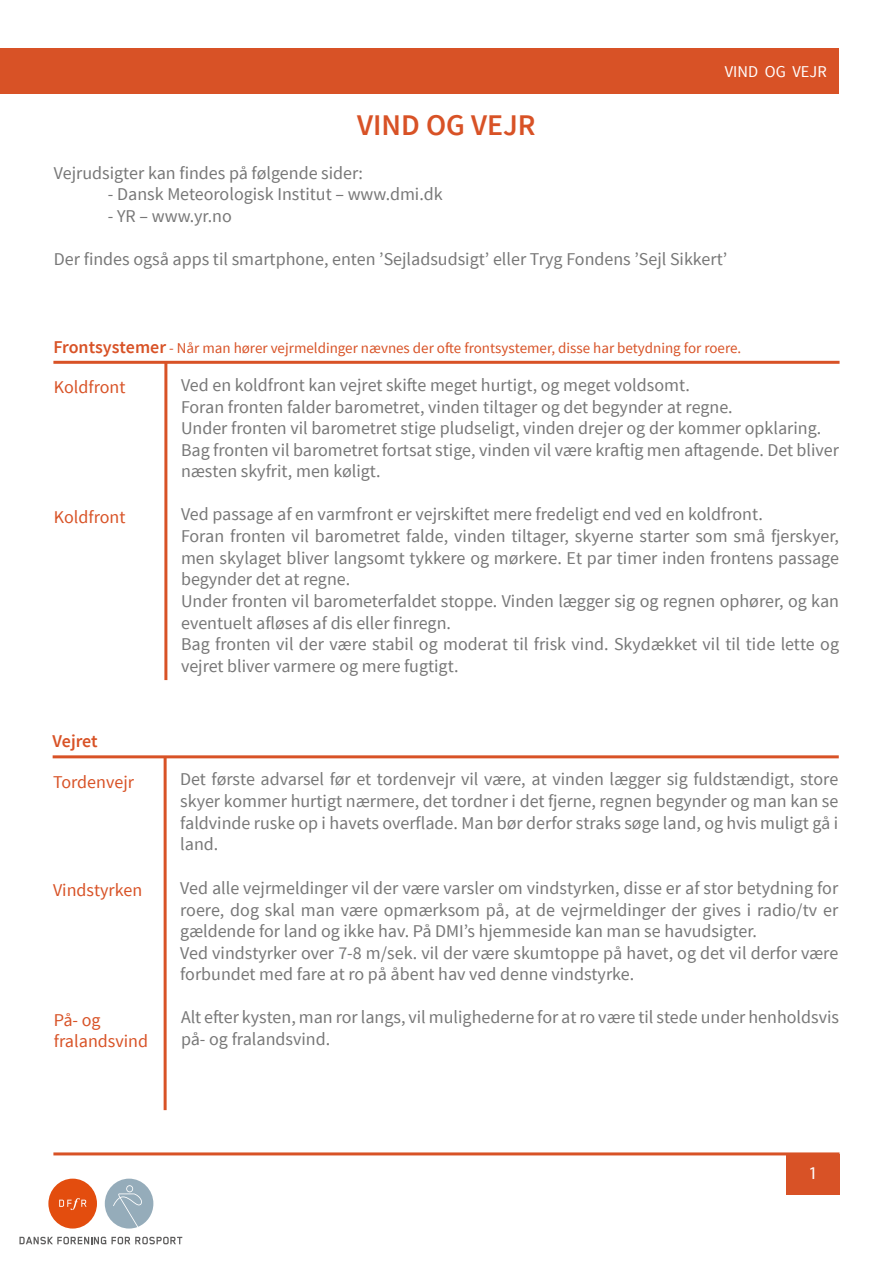
<style>
.page{position:relative;width:893px;height:1263px;background:#fff}
.page>*{position:absolute;margin:0;border:0;box-sizing:border-box;transform-origin:0 0}
.t1{font:600 30px "Source Sans Pro";color:#d85226}
.t2{font:18px/21.6px "Source Sans Pro";color:#777}
.t3{font:18px/21.6px "Source Sans Pro";color:#d85226}
.t4{font:600 18px "Source Sans Pro";letter-spacing:-.01em;color:#d85226}
.t5{font:18px "Myriad Pro";color:#fff}
.t6{font:16.5px "Source Sans Pro";color:#fff}
.t7{font:15px "Source Sans Pro";color:#d85226}
.s1{font-weight:600;font-size:18px}
</style>
<div class="page">
<div style="left:0;top:49px;width:838px;height:45px;background:#d85226"></div>
<hr style="left:53px;top:1152px;width:786px;height:3px;background:#d85226">
<div style="left:786px;top:1154px;width:53px;height:40px;background:#d85226"></div>
<svg style="left:19px;top:1237px;width:163px;height:7px"></svg>
<svg style="left:48px;top:1178px;width:49px;height:50px"></svg>
<svg style="left:105px;top:1178px;width:48px;height:50px"></svg>
<hr style="left:53px;top:361px;width:786px;height:3px;background:#d85226">
<hr style="left:164px;top:362px;width:3px;height:318px;background:#d85226">
<hr style="left:53px;top:755px;width:786px;height:3px;background:#d85226">
<hr style="left:164px;top:757px;width:3px;height:353px;background:#d85226">
<h1 class="t1" style="left:357px;top:106px;width:180px">VIND OG VEJR</h1>
<p class="t6" style="left:725px;top:62px;width:104px">VIND OG VEJR</p>
<p class="t2" style="left:54px;top:162px;width:310px">Vejrudsigter kan findes på følgende sider:</p>
<p class="t2" style="left:108px;top:184px;width:336px">- Dansk Meteorologisk Institut – www.dmi.dk</p>
<p class="t2" style="left:108px;top:205px;width:125px">- YR – www.yr.no</p>
<p class="t2" style="left:54px;top:249px;width:675px">Der findes også apps til smartphone, enten ’Sejladsudsigt’ eller Tryg Fondens ’Sejl Sikkert’</p>
<p class="t7" style="left:53px;top:338px;width:689px"><span class="s1">Frontsystemer</span> - Når man hører vejrmeldinger nævnes der ofte frontsystemer, disse har betydning for roere.</p>
<p class="t3" style="left:54px;top:377px;width:73px">Koldfront</p>
<p class="t2" style="left:181px;top:374px;width:660px">Ved en koldfront kan vejret skifte meget hurtigt, og meget voldsomt.<br>Foran fronten falder barometret, vinden tiltager og det begynder at regne.<br>Under fronten vil barometret stige pludseligt, vinden drejer og der kommer opklaring.<br>Bag fronten vil barometret fortsat stige, vinden vil være kraftig men aftagende. Det bliver næsten skyfrit, men køligt.</p>
<p class="t3" style="left:54px;top:506px;width:73px">Koldfront</p>
<p class="t2" style="left:181px;top:504px;width:660px">Ved passage af en varmfront er vejrskiftet mere fredeligt end ved en koldfront.<br>Foran fronten vil barometret falde, vinden tiltager, skyerne starter som små fjerskyer, men skylaget bliver langsomt tykkere og mørkere. Et par timer inden frontens passage begynder det at regne.<br>Under fronten vil barometerfaldet stoppe. Vinden lægger sig og regnen ophører, og kan eventuelt afløses af dis eller finregn.<br>Bag fronten vil der være stabil og moderat til frisk vind. Skydækket vil til tide lette og vejret bliver varmere og mere fugtigt.</p>
<p class="t4" style="left:53px;top:730px;width:47px">Vejret</p>
<p class="t3" style="left:53px;top:771px;width:82px">Tordenvejr</p>
<p class="t2" style="left:180px;top:769px;width:660px;text-align:justify">Det første advarsel før et tordenvejr vil være, at vinden lægger sig fuldstændigt, store skyer kommer hurtigt nærmere, det tordner i det fjerne, regnen begynder og man kan se faldvinde ruske op i havets overflade. Man bør derfor straks søge land, og hvis muligt gå i land.</p>
<p class="t3" style="left:53px;top:880px;width:91px">Vindstyrken</p>
<p class="t2" style="left:180px;top:877px;width:660px">Ved alle vejrmeldinger vil der være varsler om vindstyrken, disse er af stor betydning for roere, dog skal man være opmærksom på, at de vejrmeldinger der gives i radio/tv er gældende for land og ikke hav. På DMI’s hjemmeside kan man se havudsigter.<br>Ved vindstyrker over 7-8 m/sek. vil der være skumtoppe på havet, og det vil derfor være forbundet med fare at ro på åbent hav ved denne vindstyrke.</p>
<p class="t3" style="left:54px;top:1009px;width:96px">På- og fralandsvind</p>
<p class="t2" style="left:181px;top:1007px;width:660px">Alt efter kysten, man ror langs, vil mulighederne for at ro være til stede under henholdsvis på- og fralandsvind.</p>
<p class="t5" style="left:808px;top:1161px;width:11px">1</p>
</div>
